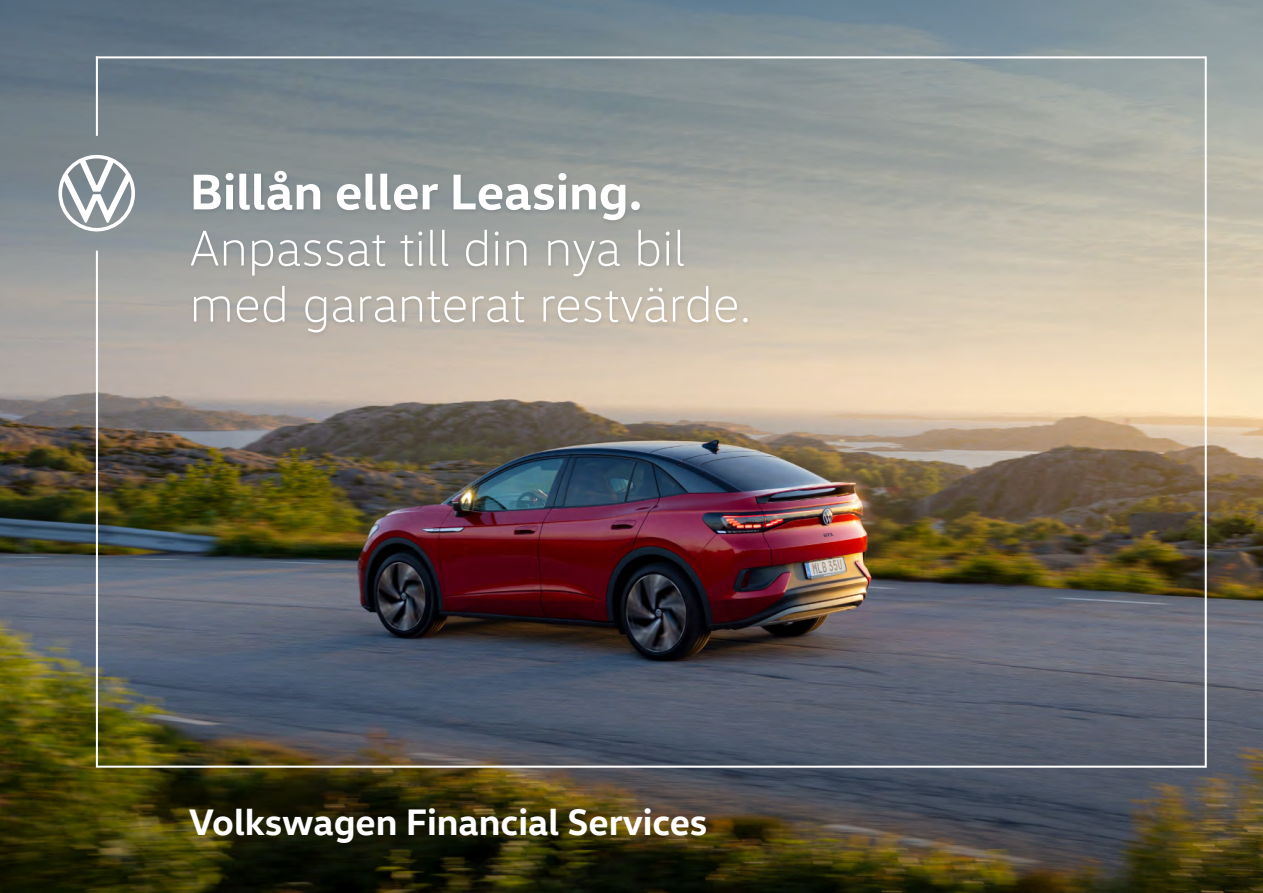
<style>
.page{position:relative;width:1263px;height:893px;background:#fff}
.page>*{position:absolute;margin:0;border:0;box-sizing:border-box;transform-origin:0 0}
.t1{font:300 51px/56.1px "VW Head";color:#fff}
.t2{font:700 51px "VW Head";color:#fff}
.t3{font:700 37.5px "VW Head";letter-spacing:-.005em;color:#fff}
</style>
<div class="page">
<img style="left:0;top:576px;width:1263px;height:78px">
<svg style="left:0;top:654px;width:1263px;height:239px;background:#45463c"></svg>
<img style="left:0;top:0;width:1263px;height:576px">
<hr style="left:96px;top:251px;width:2px;height:516px;background:#fff">
<hr style="left:96px;top:56px;width:2px;height:80px;background:#fff">
<hr style="left:96px;top:56px;width:1109px;height:2px;background:#fff">
<hr style="left:96px;top:766px;width:1110px;height:2px;background:#fff">
<hr style="left:1205px;top:56px;width:2px;height:712px;background:#fff">
<svg style="left:58px;top:155px;width:77px;height:76px"></svg>
<div style="left:187px;top:169px;width:566px;height:170px;background:#000;opacity:.1"></div>
<p class="t2" style="left:190px;top:159px;width:454px">Billån eller Leasing.</p>
<p class="t1" style="left:190px;top:219px;width:563px">Anpassat till din nya bil med garanterat restvärde.</p>
<p class="t3" style="left:189px;top:798px;width:520px">Volkswagen Financial Services</p>
</div>
